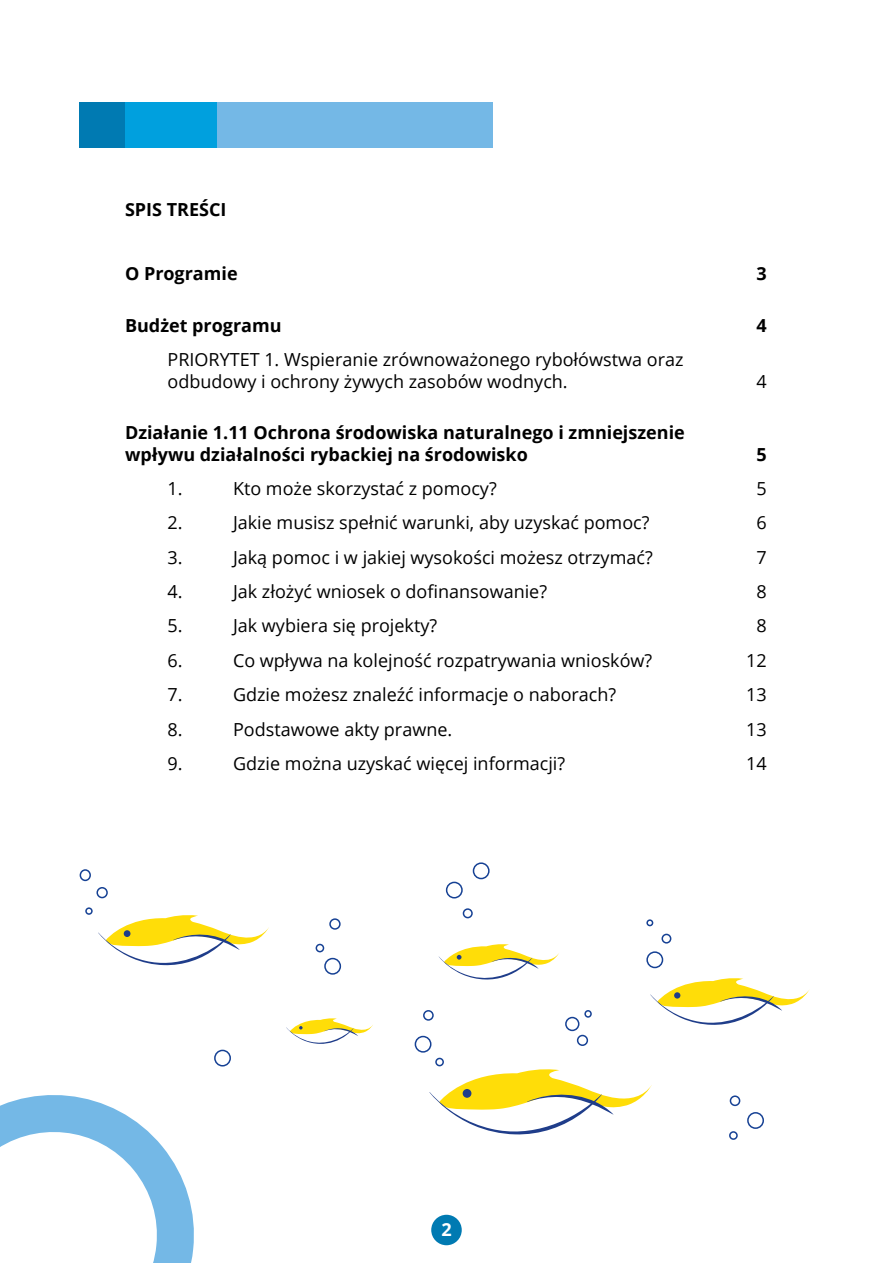
<style>
.page{position:relative;width:893px;height:1263px;background:#fff}
.page>*{position:absolute;margin:0;border:0;box-sizing:border-box;transform-origin:0 0}
.t1{font:18px/21.6px "Open Sans";color:#000}
.ST__Spis_treści{font:700 18px/21.6px "Open Sans";color:#000}
.t2{font:700 18px "Open Sans";color:#fff}
</style>
<div class="page">
<div style="left:431px;top:1215px;width:31px;height:30px;background:#007ab2;border-radius:50%"></div>
<div style="left:217px;top:102px;width:275px;height:46px;background:#74b8e6"></div>
<div style="left:79px;top:102px;width:46px;height:46px;background:#007ab2"></div>
<div style="left:125px;top:102px;width:92px;height:46px;background:#00a0de"></div>
<svg style="left:0;top:1095px;width:194px;height:168px"></svg>
<svg style="left:429px;top:1069px;width:223px;height:66px"></svg>
<svg style="left:98px;top:915px;width:171px;height:51px"></svg>
<svg style="left:439px;top:944px;width:120px;height:36px"></svg>
<svg style="left:286px;top:1018px;width:87px;height:26px"></svg>
<svg style="left:650px;top:978px;width:160px;height:47px"></svg>
<div style="left:214px;top:1050px;width:17px;height:16px;border:2px solid #164194;border-radius:50%"></div>
<div style="left:324px;top:958px;width:17px;height:17px;border:2px solid #164194;border-radius:50%"></div>
<div style="left:473px;top:862px;width:17px;height:17px;border:2px solid #164194;border-radius:50%"></div>
<div style="left:577px;top:1035px;width:11px;height:11px;border:2px solid #164194;border-radius:50%"></div>
<div style="left:565px;top:1017px;width:14px;height:14px;border:2px solid #164194;border-radius:50%"></div>
<div style="left:584px;top:1010px;width:8px;height:8px;border:2px solid #164194;border-radius:50%"></div>
<div style="left:80px;top:869px;width:11px;height:12px;border:2px solid #164194;border-radius:50%"></div>
<div style="left:329px;top:918px;width:12px;height:12px;border:2px solid #164194;border-radius:50%"></div>
<div style="left:96px;top:887px;width:12px;height:11px;border:2px solid #164194;border-radius:50%"></div>
<div style="left:85px;top:907px;width:8px;height:8px;border:2px solid #164194;border-radius:50%"></div>
<div style="left:646px;top:951px;width:17px;height:17px;border:2px solid #164194;border-radius:50%"></div>
<div style="left:661px;top:934px;width:10px;height:9px;border:2px solid #164194;border-radius:50%"></div>
<div style="left:747px;top:1112px;width:17px;height:17px;border:2px solid #164194;border-radius:50%"></div>
<div style="left:415px;top:1036px;width:16px;height:17px;border:2px solid #164194;border-radius:50%"></div>
<div style="left:730px;top:1095px;width:10px;height:11px;border:2px solid #164194;border-radius:50%"></div>
<div style="left:423px;top:1010px;width:11px;height:11px;border:2px solid #164194;border-radius:50%"></div>
<div style="left:446px;top:882px;width:17px;height:16px;border:2px solid #164194;border-radius:50%"></div>
<div style="left:463px;top:908px;width:10px;height:10px;border:2px solid #164194;border-radius:50%"></div>
<div style="left:646px;top:919px;width:7px;height:7px;border:2px solid #164194;border-radius:50%"></div>
<div style="left:729px;top:1131px;width:9px;height:9px;border:2px solid #164194;border-radius:50%"></div>
<div style="left:435px;top:1058px;width:9px;height:8px;border:2px solid #164194;border-radius:50%"></div>
<div style="left:316px;top:944px;width:8px;height:8px;border:2px solid #164194;border-radius:50%"></div>
<p class="ST__Spis_treści" style="left:125px;top:198px;width:103px">SPIS TREŚCI</p>
<p class="ST__Spis_treści" style="left:125px;top:263px;width:114px">O Programie</p>
<p class="ST__Spis_treści" style="left:757px;top:263px;width:12px">3</p>
<p class="ST__Spis_treści" style="left:125px;top:314px;width:158px">Budżet programu</p>
<p class="ST__Spis_treści" style="left:757px;top:314px;width:12px">4</p>
<p class="t1" style="left:168px;top:348px;width:517px">PRIORYTET 1. Wspieranie zrównoważonego rybołówstwa oraz odbudowy i ochrony żywych zasobów wodnych.</p>
<p class="t1" style="left:756px;top:370px;width:12px">4</p>
<p class="ST__Spis_treści" style="left:125px;top:421px;width:561px">Działanie 1.11 Ochrona środowiska naturalnego i zmniejszenie wpływu działalności rybackiej na środowisko</p>
<p class="ST__Spis_treści" style="left:757px;top:443px;width:12px">5</p>
<p class="t1" style="left:168px;top:477px;width:17px">1.</p>
<p class="t1" style="left:233px;top:477px;width:265px">Kto może skorzystać z pomocy?</p>
<p class="t1" style="left:756px;top:477px;width:12px">5</p>
<p class="t1" style="left:168px;top:511px;width:17px">2.</p>
<p class="t1" style="left:233px;top:511px;width:418px">Jakie musisz spełnić warunki, aby uzyskać pomoc?</p>
<p class="t1" style="left:756px;top:511px;width:12px">6</p>
<p class="t1" style="left:168px;top:546px;width:17px">3.</p>
<p class="t1" style="left:233px;top:546px;width:421px">Jaką pomoc i w jakiej wysokości możesz otrzymać?</p>
<p class="t1" style="left:756px;top:546px;width:12px">7</p>
<p class="t1" style="left:168px;top:580px;width:17px">4.</p>
<p class="t1" style="left:233px;top:580px;width:316px">Jak złożyć wniosek o dofinansowanie?</p>
<p class="t1" style="left:756px;top:580px;width:12px">8</p>
<p class="t1" style="left:168px;top:615px;width:17px">5.</p>
<p class="t1" style="left:233px;top:615px;width:206px">Jak wybiera się projekty?</p>
<p class="t1" style="left:756px;top:615px;width:12px">8</p>
<p class="t1" style="left:168px;top:649px;width:17px">6.</p>
<p class="t1" style="left:233px;top:649px;width:421px">Co wpływa na kolejność rozpatrywania wniosków?</p>
<p class="t1" style="left:746px;top:649px;width:22px">12</p>
<p class="t1" style="left:168px;top:683px;width:17px">7.</p>
<p class="t1" style="left:233px;top:683px;width:385px">Gdzie możesz znaleźć informacje o naborach?</p>
<p class="t1" style="left:746px;top:683px;width:22px">13</p>
<p class="t1" style="left:168px;top:718px;width:17px">8.</p>
<p class="t1" style="left:233px;top:718px;width:221px">Podstawowe akty prawne.</p>
<p class="t1" style="left:746px;top:718px;width:22px">13</p>
<p class="t1" style="left:168px;top:752px;width:17px">9.</p>
<p class="t1" style="left:233px;top:752px;width:334px">Gdzie można uzyskać więcej informacji?</p>
<p class="t1" style="left:746px;top:752px;width:22px">14</p>
<p class="t2" style="left:441px;top:1216px;width:12px">2</p>
</div>
